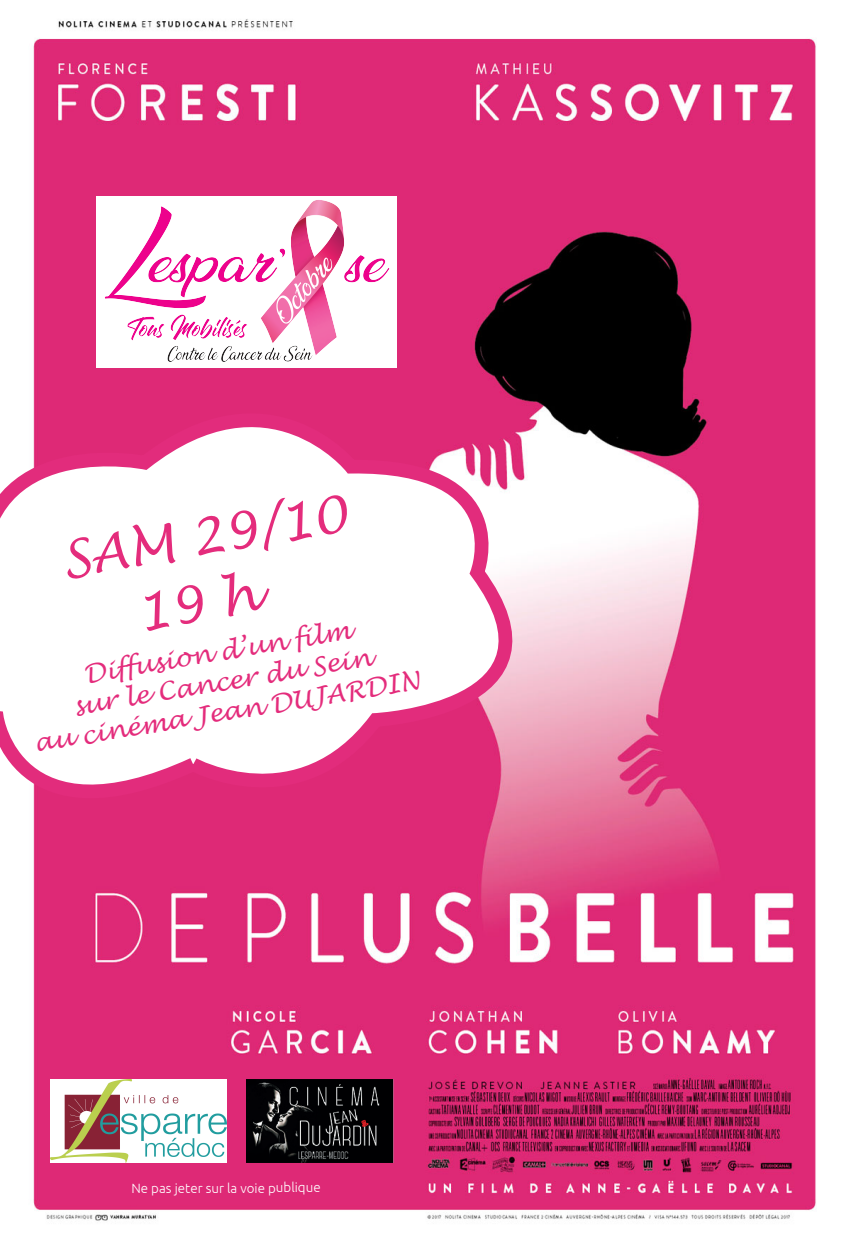
<style>
.page{position:relative;width:851px;height:1248px;background:#fff}
.page>*{position:absolute;margin:0;border:0;box-sizing:border-box;transform-origin:0 0}
.t1{font:italic 50px/65.2px "Lucida Handwriting";color:#e42c7c}
.t2{font:italic 25px/29.9px "Lucida Handwriting";color:#e42c7c;text-align:center}
.t3{font:300 13.38px "Ubuntu";letter-spacing:-.005em;color:#fff}
</style>
<div class="page">
<img style="left:33px;top:19px;width:784px;height:1202px">
<img style="left:51px;top:1079px;width:175px;height:83px">
<img style="left:246px;top:1079px;width:147px;height:83px">
<img style="left:96px;top:195px;width:300px;height:174px">
<svg style="left:0;top:385px;width:551px;height:628px"></svg>
<h1 class="t1" style="left:122px;top:518px;width:224px;text-indent:-65px;rotate:-9deg">SAM 29/10<br>19 h</h1>
<p class="t2" style="left:22px;top:669px;width:392px;rotate:-9deg">Diffusion d’un film<br>sur le Cancer du Sein<br>au cinéma Jean DUJARDIN</p>
<p class="t3" style="left:131px;top:1179px;width:191px">Ne pas jeter sur la voie publique</p>
</div>
